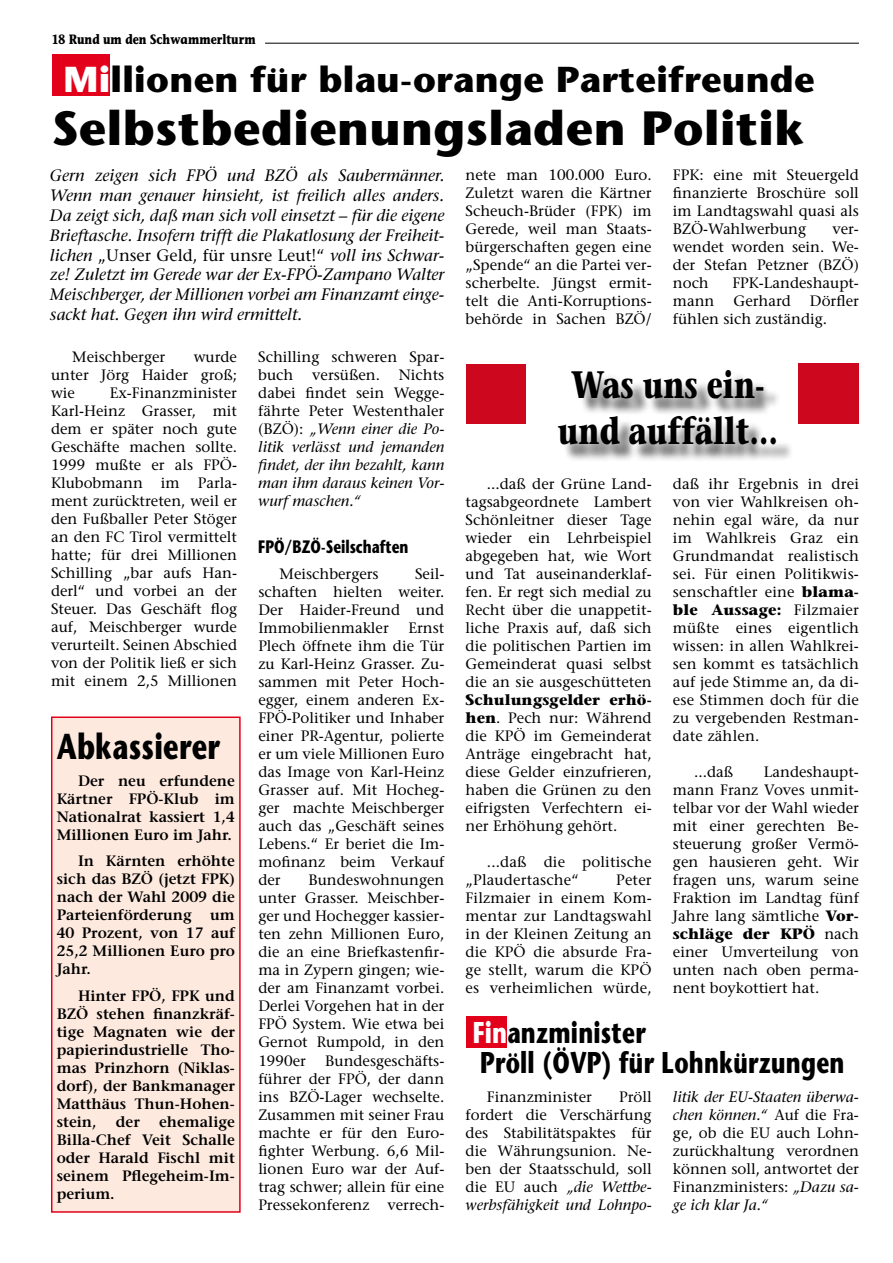
<style>
.page{position:relative;width:893px;height:1263px;background:#fff}
.page>*{position:absolute;margin:0;border:0;box-sizing:border-box;transform-origin:0 0}
.t1{font:700 48px "Stone Sans";letter-spacing:.01em;color:#000}
.t2{font:700 38.25px/45.9px "Stone Serif";color:#000;text-align:center;scale:.75 1}
.t3{font:700 36px "Stone Sans";letter-spacing:.01em;color:#000}
.t4{font:700 36px "Stone Sans";letter-spacing:.01em;color:#000;scale:.75 1}
.t5{font:700 30px/30px "Stone Sans";letter-spacing:.01em;color:#000;scale:.75 1}
.t6{font:700 18px "Stone Sans";color:#000;scale:.75 1}
.t7{font:italic 16.5px/19.8px "Stone Serif";color:#000;text-align:justify}
.t8{font:15px/18px "Stone Serif";color:#000;text-align:justify}
.t9{font:600 15px/18px "Stone Serif";color:#000;text-align:justify}
.t10{font:italic 15px/18px "Stone Serif";color:#000;text-align:justify}
.t11{font:700 13.5px "Stone Informal";color:#000;scale:.8 1}
.s1{color:#fff}
.s2{font-style:normal}
.s3{font-weight:700}
.s4{font-style:italic}
</style>
<div class="page">
<hr style="left:265px;top:43px;width:594px;height:1px;background:#000">
<div style="left:466px;top:1016px;width:41px;height:32px;background:#e2001a"></div>
<div style="left:52px;top:54px;width:58px;height:42px;background:#e2001a"></div>
<div style="left:52px;top:717px;width:188px;height:495px;background:#fde9de"></div>
<div style="left:51px;top:716px;width:190px;height:497px;border:2px solid #e2001a"></div>
<div style="left:561px;top:372px;width:232px;height:90px;background:#000;opacity:.75"></div>
<div style="left:549px;top:360px;width:235px;height:93px;background:#fff;opacity:.75"></div>
<div style="left:466px;top:364px;width:59px;height:60px;background:#cd071e"></div>
<div style="left:799px;top:364px;width:60px;height:60px;background:#cd071e"></div>
<p class="t11" style="left:52px;top:30px;width:256px">18 Rund um den Schwammerlturm</p>
<h3 class="t3" style="left:63px;top:57px;width:753px"><span class="s1">Mi</span>llionen für blau-orange Parteifreunde</h3>
<h1 class="t1" style="left:52px;top:98px;width:754px">Selbstbedienungsladen Politik</h1>
<p class="t7" style="left:50px;top:166px;width:396px">Gern zeigen sich FPÖ und BZÖ als Saubermänner.<br>Wenn man genauer hinsieht, ist freilich alles anders.<br>Da zeigt sich, daß man sich voll einsetzt – für die eigene Brieftasche. Insofern trifft die Plakatlosung der Freiheit&shy;lichen <span class="s2">„Unser Geld, für unsre Leut!“</span> voll ins Schwar&shy;ze! Zuletzt im Gerede war der Ex-FPÖ-Zampano Walter Meischberger, der Millionen vorbei am Finanzamt einge&shy;sackt hat. Gegen ihn wird ermittelt.</p>
<p class="t8" style="left:258px;top:348px;width:188px">Schilling schweren Spar&shy;buch</p>
<p class="t8" style="left:51px;top:348px;width:188px;text-indent:143px">wurde unter Jörg Haider groß; wie</p>
<p class="t8" style="left:72px;top:348px;width:95px">Meischberger</p>
<p class="t10" style="left:258px;top:366px;width:188px;text-indent:141px"><span class="s2">Nichts dabei findet sein Wegge&shy;fährte Peter Westenthaler (BZÖ):</span> „Wenn einer die Po&shy;litik verlässt und jemanden findet, der ihn bezahlt, kann man ihm daraus keinen Vor&shy;wurf maschen.“</p>
<p class="t6" style="left:258px;top:535px;width:202px">FPÖ/BZÖ-Seilschaften</p>
<p class="t8" style="left:280px;top:565px;width:101px">Meischbergers</p>
<p class="t8" style="left:312px;top:366px;width:69px">versüßen.</p>
<p class="t8" style="left:51px;top:384px;width:188px;text-indent:59px">Ex-Finanzminister Karl-Heinz Grasser, mit dem er später noch gute Geschäfte machen sollte.<br>1999 mußte er als FPÖ-Klubobmann im Parla&shy;ment zurücktreten, weil er den Fußballer Peter Stöger an den FC Tirol vermittelt hatte; für drei Millionen Schilling „bar aufs Han&shy;derl“ und vorbei an der Steuer. Das Geschäft flog auf, Meischberger wurde verurteilt. Seinen Abschied von der Politik ließ er sich mit einem 2,5 Millionen</p>
<p class="t8" style="left:258px;top:565px;width:188px;text-indent:157px">Seil&shy;schaften hielten weiter.<br>Der Haider-Freund und Immobilienmakler</p>
<p class="t8" style="left:258px;top:619px;width:188px;text-indent:150px">Ernst Plech öffnete ihm die Tür zu Karl-Heinz Grasser. Zu&shy;sammen mit Peter Hoch&shy;egger, einem anderen Ex-FPÖ-Politiker und Inhaber einer PR-Agentur, polierte er um viele Millionen Euro das Image von Karl-Heinz Grasser auf. Mit Hocheg&shy;ger machte Meischberger auch das „Geschäft seines Lebens.“ Er beriet die Im&shy;mofinanz beim Verkauf der</p>
<h3 class="t4" style="left:57px;top:724px;width:219px">Abkassierer</h3>
<p class="t9" style="left:57px;top:771px;width:180px;text-indent:21px">Der neu erfundene Kärtner FPÖ-Klub im Nationalrat kassiert 1,4<br>Millionen Euro im Jahr.</p>
<p class="t9" style="left:57px;top:852px;width:180px;text-indent:21px">In Kärnten erhöhte sich das BZÖ (jetzt FPK) nach der Wahl 2009 die Parteienförderung um 40 Prozent, von 17 auf 25,2 Millionen Euro pro Jahr.</p>
<p class="t9" style="left:57px;top:986px;width:180px;text-indent:21px">Hinter FPÖ, FPK und BZÖ stehen finanzkräf&shy;tige Magnaten wie der papierindustrielle Tho&shy;mas Prinzhorn (Niklas&shy;dorf), der Bankmanager Matthäus Thun-Hohen&shy;stein,</p>
<p class="t8" style="left:258px;top:871px;width:188px;text-indent:50px">Bundeswohnungen unter Grasser. Meischber&shy;ger und Hochegger kassier&shy;ten zehn Millionen Euro, die an eine Briefkastenfir&shy;ma in Zypern gingen; wie&shy;der am Finanzamt vorbei.<br>Derlei Vorgehen hat in der FPÖ System. Wie etwa bei Gernot Rumpold, in den 1990er</p>
<p class="t8" style="left:258px;top:1051px;width:188px;text-indent:67px">Bundesgeschäfts&shy;führer der FPÖ, der dann ins BZÖ-Lager wechselte.<br>Zusammen mit seiner Frau machte er für den Euro&shy;fighter Werbung. 6,6 Mil&shy;lionen Euro war der Auf&shy;trag schwer; allein für eine Pressekonferenz verrech-</p>
<p class="t9" style="left:57px;top:1112px;width:180px;text-indent:102px">ehemalige Billa-Chef Veit Schalle oder Harald Fischl mit seinem Pflegeheim-Im&shy;perium.</p>
<p class="t9" style="left:116px;top:1112px;width:25px">der</p>
<p class="t8" style="left:466px;top:166px;width:188px">nete man 100.000 Euro.<br>Zuletzt waren die Kärtner Scheuch-Brüder (FPK) im Gerede, weil man Staats&shy;bürgerschaften gegen eine „Spende“ an die Partei ver&shy;scherbelte. Jüngst ermit&shy;telt die Anti-Korruptions&shy;behörde in Sachen BZÖ/</p>
<p class="t8" style="left:673px;top:166px;width:188px">FPK: eine mit Steuergeld finanzierte Broschüre soll im Landtagswahl quasi als BZÖ-Wahlwerbung</p>
<p class="t8" style="left:673px;top:220px;width:188px;text-indent:159px">ver&shy;wendet worden sein. We&shy;der Stefan Petzner (BZÖ) noch</p>
<p class="t8" style="left:732px;top:274px;width:128px">FPK-Landeshaupt-</p>
<p class="t8" style="left:673px;top:292px;width:43px">mann</p>
<p class="t8" style="left:733px;top:292px;width:59px">Gerhard</p>
<p class="t8" style="left:673px;top:292px;width:188px;text-indent:137px">Dörfler fühlen sich zuständig.</p>
<h2 class="t2" style="left:558px;top:361px;width:295px">Was uns ein&shy;und auffällt…</h2>
<p class="t8" style="left:466px;top:475px;width:188px;text-indent:21px">...daß der Grüne Land&shy;tagsabgeordnete Lambert Schönleitner dieser Tage wieder ein Lehrbeispiel abgegeben hat, wie Wort und Tat auseinanderklaf&shy;fen. Er regt sich medial zu Recht über die unappetit&shy;liche Praxis auf, daß sich die politischen Partien im Gemeinderat quasi selbst die an sie ausgeschütteten</p>
<p class="t8" style="left:466px;top:691px;width:188px"><span class="s3">Schulungsgelder erhö&shy;hen</span>. Pech nur: Während die KPÖ im Gemeinderat Anträge eingebracht hat, diese Gelder einzufrieren, haben die Grünen zu den eifrigsten Verfechtern ei&shy;ner Erhöhung gehört.</p>
<p class="t8" style="left:466px;top:853px;width:188px;text-indent:21px">...daß die politische „Plaudertasche“</p>
<p class="t8" style="left:466px;top:871px;width:188px;text-indent:151px">Peter Filzmaier in einem Kom&shy;mentar zur Landtagswahl in der Kleinen Zeitung an die KPÖ die absurde Fra&shy;ge stellt, warum die KPÖ es verheimlichen würde,</p>
<p class="t8" style="left:673px;top:475px;width:188px">daß ihr Ergebnis in drei von vier Wahlkreisen oh&shy;nehin egal wäre, da nur im Wahlkreis Graz ein Grundmandat realistisch sei. Für einen Politikwis&shy;senschaftler eine <span class="s3">blama&shy;ble Aussage:</span> Filzmaier müßte eines eigentlich wissen: in allen Wahlkrei&shy;sen kommt es tatsächlich auf jede Stimme an, da di&shy;ese Stimmen doch für die zu vergebenden Restman&shy;date zählen.</p>
<p class="t8" style="left:694px;top:763px;width:40px">...daß</p>
<p class="t8" style="left:673px;top:763px;width:188px;text-indent:91px">Landeshaupt&shy;mann Franz Voves unmit&shy;telbar vor der Wahl wieder mit einer gerechten Be&shy;steuerung großer Vermö&shy;gen hausieren geht. Wir fragen uns, warum seine Fraktion im Landtag fünf Jahre lang sämtliche <span class="s3">Vor&shy;schläge der KPÖ</span> nach einer Umverteilung von unten nach oben perma&shy;nent boykottiert hat.</p>
<h3 class="t5" style="left:473px;top:1017px;width:497px"><span class="s1">Fin</span>anzminister<br>Pröll (ÖVP) für Lohnkürzungen</h3>
<p class="t8" style="left:466px;top:1088px;width:188px;text-indent:153px">Pröll fordert die Verschärfung des Stabilitätspaktes für die Währungsunion. Ne&shy;ben der Staatsschuld, soll die EU auch <span class="s4">„die Wettbe&shy;werbsfähigkeit und Lohnpo-</span></p>
<p class="t8" style="left:673px;top:1088px;width:188px"><span class="s4">litik der EU-Staaten überwa&shy;chen können.“</span> Auf die Fra&shy;ge, ob die EU auch Lohn&shy;zurückhaltung verordnen können soll, antwortet der Finanzministers: <span class="s4">„Dazu sa&shy;ge ich klar Ja.“</span></p>
<p class="t8" style="left:487px;top:1088px;width:107px">Finanzminister</p>
</div>
